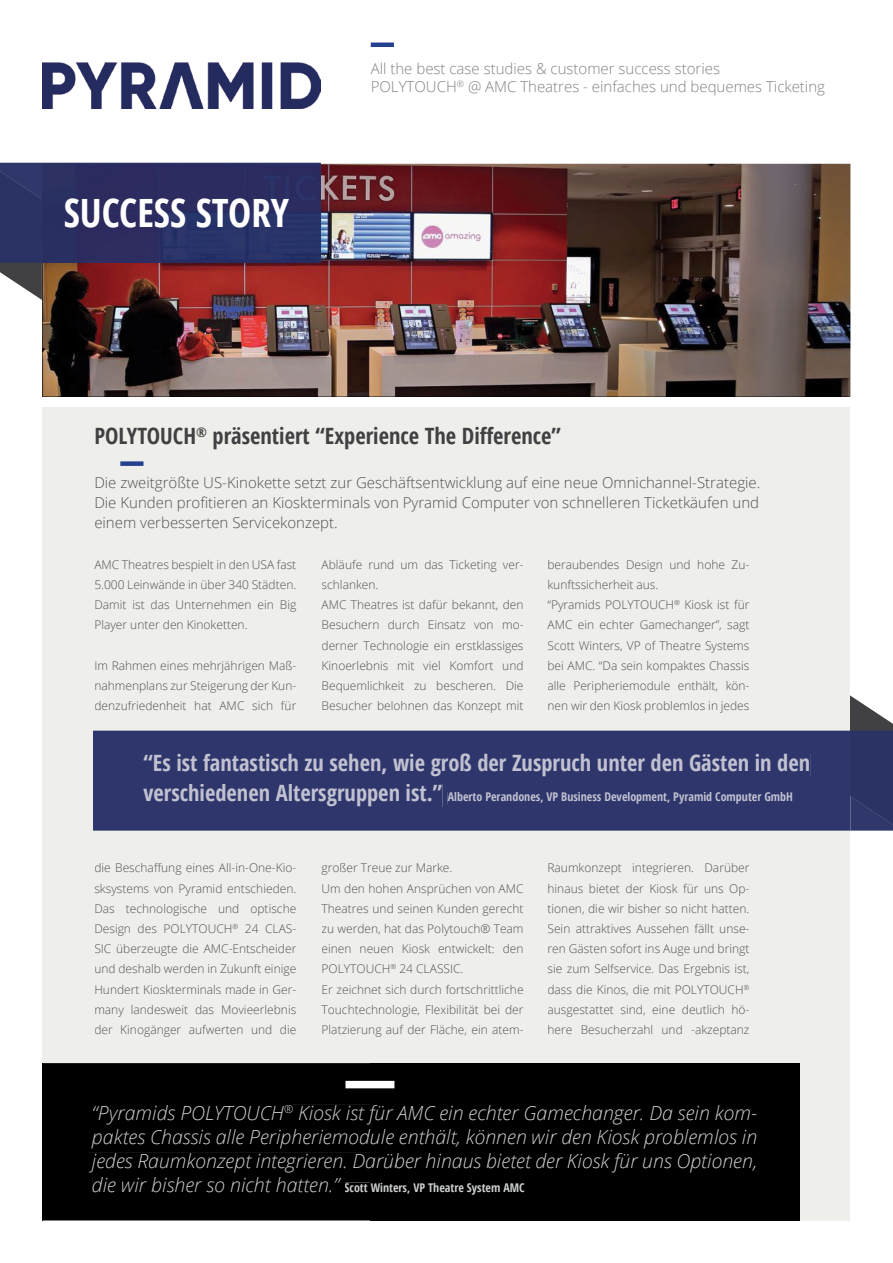
<style>
.page{position:relative;width:893px;height:1263px;background:#fff}
.page>*{position:absolute;margin:0;border:0;box-sizing:border-box;transform-origin:0 0}
.t1{font:700 condensed 39px "Open Sans";color:#fff}
.t2{font:700 condensed 22.5px "Open Sans";color:#c2c1d1}
.t3{font:700 condensed 22.5px "Open Sans";color:#414042}
.t4{font:italic 300 19.5px/24px "Open Sans";color:#cbcdcc;text-align:justify}
.t5{font:300 15px/20.2px "Open Sans";color:#525353;text-align:justify}
.t6{font:300 15px/18px "Open Sans";color:#808285}
.t7{font:300 12px/20.2px "Open Sans";color:#525353;text-align:justify}
.t8{font:700 condensed 12px "Open Sans";color:#c2c1d1}
.t9{font:700 condensed 12px "Open Sans";color:#cbcdcc}
.s1{font-size:22.5px}
.s2{font-weight:300;font-style:italic;font-stretch:normal;font-size:19.5px}
</style>
<div class="page">
<div style="left:43px;top:407px;width:807px;height:813px;background:#eeefea"></div>
<svg style="left:850px;top:695px;width:43px;height:136px;background:#464b71"></svg>
<div style="left:93px;top:731px;width:757px;height:100px;background:#2e366b"></div>
<img style="left:43px;top:164px;width:807px;height:232px">
<svg style="left:0;top:163px;width:320px;height:137px;background:#6e343e"></svg>
<img style="left:43px;top:164px;width:277px;height:99px">
<hr style="left:42px;top:1063px;width:1px;height:157px;background:#000">
<div style="left:43px;top:1063px;width:327px;height:157px;background:#000"></div>
<div style="left:370px;top:1063px;width:429px;height:157px;background:#000"></div>
<hr style="left:371px;top:43px;width:23px;height:4px;background:#25408f">
<div style="left:345px;top:1081px;width:49px;height:7px;background:#fff"></div>
<div style="left:144px;top:754px;width:666px;height:23px;background:#2e366b"></div>
<div style="left:144px;top:784px;width:298px;height:23px;background:#2e366b"></div>
<div style="left:448px;top:792px;width:344px;height:12px;background:#2e366b"></div>
<div style="left:120px;top:461px;width:24px;height:5px;background:#25408f"></div>
<div style="left:93px;top:1105px;width:191px;height:19px;background:#000"></div>
<div style="left:285px;top:1105px;width:8px;height:8px;background:#000"></div>
<div style="left:293px;top:1105px;width:77px;height:19px;background:#000"></div>
<div style="left:92px;top:1129px;width:278px;height:19px;background:#000"></div>
<div style="left:89px;top:1153px;width:281px;height:19px;background:#000"></div>
<div style="left:93px;top:1177px;width:248px;height:15px;background:#000"></div>
<div style="left:345px;top:1183px;width:25px;height:12px;background:#000"></div>
<img style="left:43px;top:63px;width:277px;height:45px">
<h1 class="t1" style="left:64px;top:186px;width:227px">SUCCESS STORY</h1>
<p class="t6" style="left:371px;top:59px;width:456px">All the best case studies &amp; customer success stories<br>POLYTOUCH<sup>®</sup> @ AMC Theatres - einfaches und bequemes Ticketing</p>
<h2 class="t3" style="left:94px;top:420px;width:468px">POLYTOUCH<sup>®</sup> präsentiert “Experience The Difference”</h2>
<p class="t5" style="left:94px;top:472px;width:667px">Die zweitgrößte US-Kinokette setzt zur Geschäftsentwicklung auf eine neue Omnichannel-Strategie.<br>Die Kunden profitieren an Kioskterminals von Pyramid Computer von schnelleren Ticketkäufen und einem verbesserten Servicekonzept.</p>
<p class="t7" style="left:94px;top:554px;width:203px">AMC Theatres bespielt in den USA fast 5.000 Leinwände in über 340 Städten.<br>Damit ist das Unternehmen ein Big Player unter den Kinoketten.</p>
<p class="t7" style="left:94px;top:655px;width:203px">Im Rahmen eines mehrjährigen Maß&shy;nahmenplans zur Steigerung der Kun&shy;denzufriedenheit hat AMC sich für</p>
<p class="t7" style="left:322px;top:554px;width:203px;text-align:left">Abläufe rund um das Ticketing ver&shy;schlanken.<br>AMC Theatres ist dafür bekannt, den<br>Besuchern durch Einsatz von mo&shy;derner Technologie ein erstklassiges<br>Kinoerlebnis mit viel Komfort und<br>Bequemlichkeit zu bescheren. Die<br>Besucher belohnen das Konzept mit</p>
<p class="t7" style="left:547px;top:554px;width:203px;text-align:left">beraubendes Design und hohe Zu&shy;kunftssicherheit aus.<br>“Pyramids POLYTOUCH<sup>®</sup> Kiosk ist für AMC ein echter Gamechanger”, sagt Scott Winters, VP of Theatre Systems bei AMC. “Da sein kompaktes Chassis alle Peripheriemodule enthält, kön&shy;nen wir den Kiosk problemlos in jedes</p>
<h2 class="t2" style="left:144px;top:747px;width:668px">“Es ist fantastisch zu sehen, wie groß der Zuspruch unter den Gästen in den</h2>
<p class="t8" style="left:144px;top:788px;width:651px"><span class="s1">verschiedenen Altersgruppen ist.”</span> Alberto Perandones, VP Business Development, Pyramid Computer GmbH</p>
<p class="t7" style="left:94px;top:857px;width:203px">die Beschaffung eines All-in-One-Kio&shy;sksystems von Pyramid entschieden.<br>Das technologische und optische Design des POLYTOUCH<sup>®</sup> 24 CLAS-SIC überzeugte die AMC-Entscheider und deshalb werden in Zukunft einige Hundert Kioskterminals made in Ger&shy;many landesweit das Movieerlebnis der Kinogänger aufwerten und die</p>
<p class="t7" style="left:322px;top:857px;width:203px;text-align:left">großer Treue zur Marke.<br>Um den hohen Ansprüchen von AMC Theatres und seinen Kunden gerecht zu werden, hat das Polytouch® Team einen neuen Kiosk entwickelt: den POLYTOUCH<sup>®</sup> 24 CLASSIC.<br>Er zeichnet sich durch fortschrittliche Touchtechnologie, Flexibilität bei der Platzierung auf der Fläche, ein atem-</p>
<p class="t7" style="left:547px;top:857px;width:203px">Raumkonzept integrieren. Darüber hinaus bietet der Kiosk für uns Op&shy;tionen, die wir bisher so nicht hatten.<br>Sein attraktives Aussehen fällt unse&shy;ren Gästen sofort ins Auge und bringt sie zum Selfservice. Das Ergebnis ist, dass die Kinos, die mit POLYTOUCH<sup>® </sup>ausgestattet sind, eine deutlich hö&shy;here Besucherzahl und -akzeptanz</p>
<p class="t4" style="left:92px;top:1100px;width:667px">“Pyramids POLYTOUCH<sup>®</sup> Kiosk ist für AMC ein echter Gamechanger. Da sein kom&shy;paktes Chassis alle Peripheriemodule enthält, können wir den Kiosk problemlos in jedes Raumkonzept integrieren. Darüber hinaus bietet der Kiosk für uns Optionen,</p>
<p class="t9" style="left:92px;top:1179px;width:434px"><span class="s2">die wir bisher so nicht hatten.”</span> Scott Winters, VP Theatre System AMC</p>
</div>
